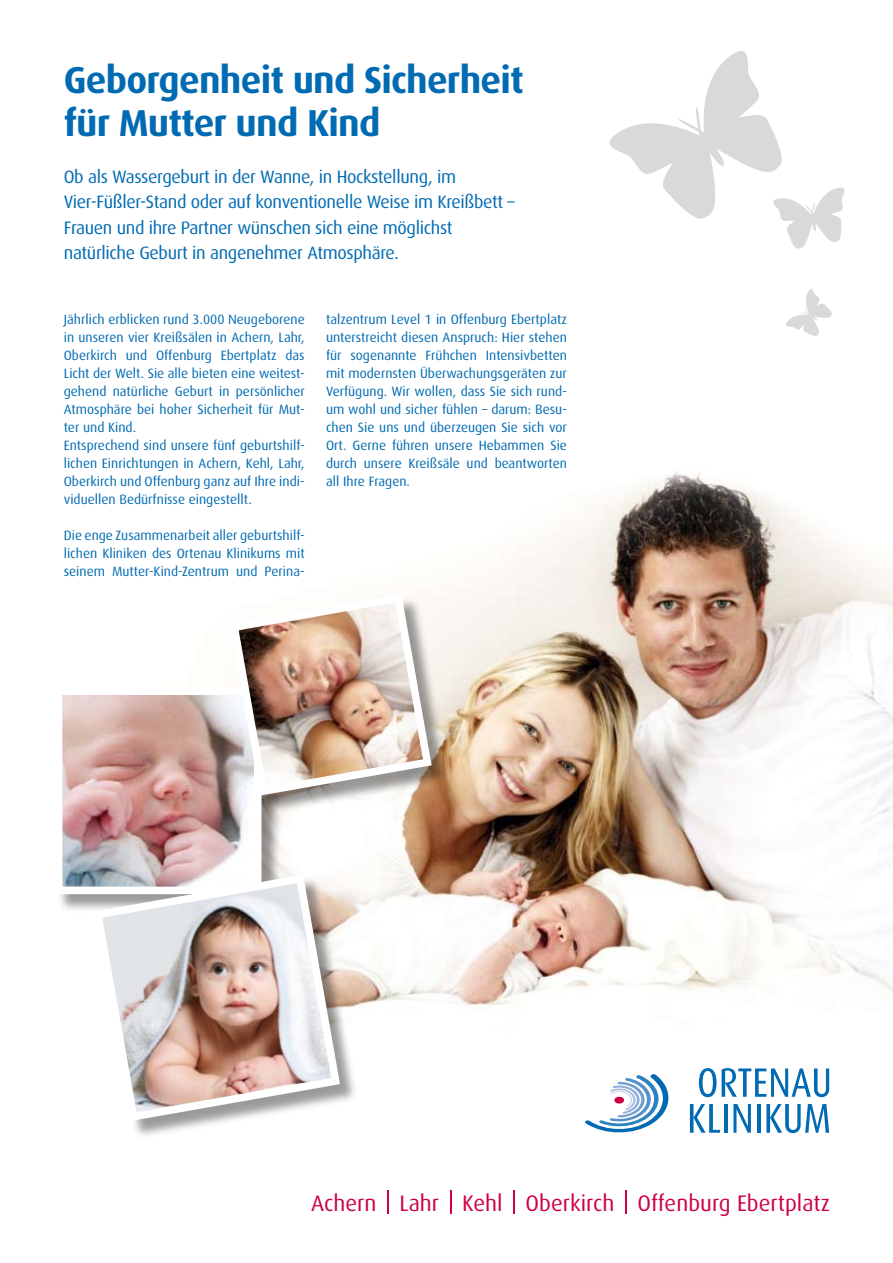
<style>
.page{position:relative;width:893px;height:1263px;background:#fff}
.page>*{position:absolute;margin:0;border:0;box-sizing:border-box;transform-origin:0 0}
.t1{font:700 37.5px/43.5px "Dax Pro";letter-spacing:-.02em;color:#006bb3}
.t2{font:22.5px "Dax Pro";color:#ce0044}
.t3{font:18px/25.5px "Dax Pro";letter-spacing:-.02em;color:#006bb3}
.t4{font:13.5px/18px "Dax Pro";color:#006bb3;text-align:justify}
</style>
<div class="page">
<img style="left:281px;top:473px;width:612px;height:533px">
<div style="left:56px;top:689px;width:225px;height:225px;background:#000;opacity:.4"></div>
<img style="left:64px;top:696px;width:188px;height:189px">
<div style="left:55px;top:687px;width:206px;height:207px;border:8px solid #fff"></div>
<div style="left:231px;top:595px;width:220px;height:220px;background:#000;opacity:.4"></div>
<img style="left:226px;top:590px;width:210px;height:210px">
<svg style="left:609px;top:51px;width:236px;height:198px"></svg>
<svg style="left:786px;top:289px;width:46px;height:47px"></svg>
<svg style="left:585px;top:1074px;width:84px;height:59px"></svg>
<svg style="left:699px;top:1068px;width:130px;height:29px"></svg>
<svg style="left:690px;top:1104px;width:30px;height:29px"></svg>
<hr style="left:724px;top:1104px;width:4px;height:29px;background:#006bb3">
<svg style="left:733px;top:1104px;width:18px;height:29px"></svg>
<hr style="left:757px;top:1104px;width:3px;height:29px;background:#006bb3">
<svg style="left:766px;top:1104px;width:63px;height:29px"></svg>
<div style="left:95px;top:876px;width:264px;height:264px;background:#000;opacity:.4"></div>
<img style="left:89px;top:870px;width:255px;height:255px">
<hr style="left:387px;top:1191px;width:2px;height:23px;background:#ce0044">
<svg style="left:450px;top:1191px;width:1px;height:23px"></svg>
<hr style="left:513px;top:1191px;width:2px;height:23px;background:#ce0044">
<hr style="left:625px;top:1191px;width:2px;height:23px;background:#ce0044">
<h1 class="t1" style="left:64px;top:57px;width:462px">Geborgenheit und Sicherheit für Mutter und Kind</h1>
<h3 class="t3" style="left:64px;top:163px;width:453px">Ob als Wassergeburt in der Wanne, in Hockstellung, im Vier-Füßler-Stand oder auf konventionelle Weise im Kreißbett – Frauen und ihre Partner wünschen sich eine möglichst natürliche Geburt in angenehmer Atmosphäre.</h3>
<p class="t4" style="left:64px;top:310px;width:242px;text-align:left">Jährlich erblicken rund 3.000 Neugeborene in unseren vier Kreißsälen in Achern, Lahr, Oberkirch und Offenburg Ebertplatz das Licht der Welt. Sie alle bieten eine weitest&shy;gehend natürliche Geburt in persönlicher Atmosphäre bei hoher Sicherheit für Mut&shy;ter und Kind.<br>Entsprechend sind unsere fünf geburtshilf&shy;lichen Einrichtungen in Achern, Kehl, Lahr, Oberkirch und Offenburg ganz auf Ihre indi&shy;viduellen Bedürfnisse eingestellt.</p>
<p class="t4" style="left:64px;top:526px;width:242px">Die enge Zusammenarbeit aller geburtshilf&shy;lichen Kliniken des Ortenau Klinikums mit seinem Mutter-Kind-Zentrum und Perina-</p>
<p class="t4" style="left:326px;top:310px;width:242px">talzentrum Level 1 in Offenburg Ebertplatz unterstreicht diesen Anspruch: Hier stehen für sogenannte Frühchen Intensivbetten mit modernsten Überwachungsgeräten zur Verfügung. Wir wollen, dass Sie sich rund&shy;um wohl und sicher fühlen – darum: Besu&shy;chen Sie uns und überzeugen Sie sich vor Ort. Gerne führen unsere Hebammen Sie durch unsere Kreißsäle und beantworten all Ihre Fragen.</p>
<h2 class="t2" style="left:311px;top:1189px;width:520px">Achern Lahr Kehl Oberkirch Offenburg Ebertplatz</h2>
</div>
